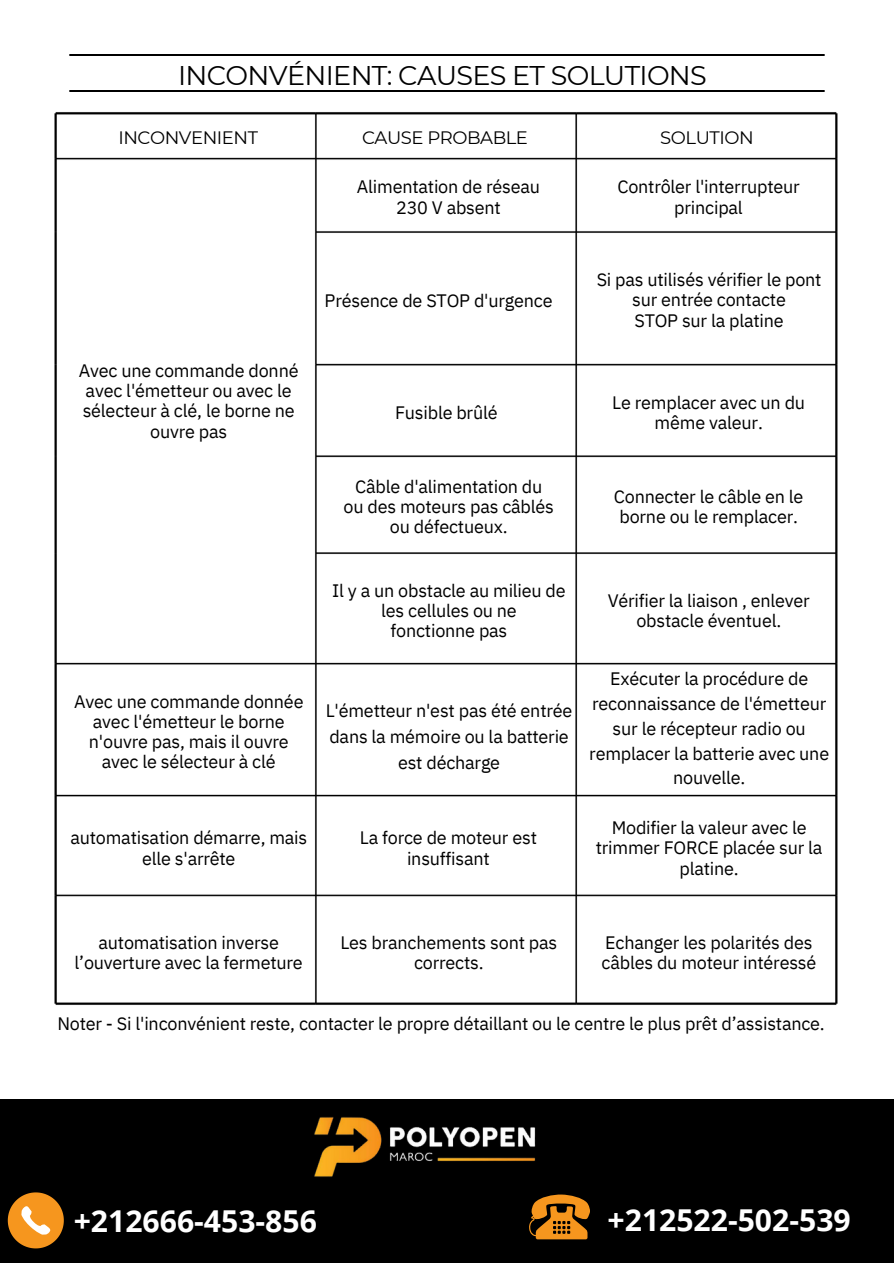
<style>
.page{position:relative;width:894px;height:1264px;background:#fff}
.page>*{position:absolute;margin:0;border:0;box-sizing:border-box;transform-origin:0 0}
.t1{font:700 30.15px "Open Sans";color:#fff}
.t2{font:27px "Montserrat";letter-spacing:-.025em;color:#000}
.t3{font:18.75px "Open Sans";color:#fff}
.t4{font:18px/20.2px "IBM Plex Sans";letter-spacing:-.01em;color:#000;text-align:center}
.t5{font:18px "Montserrat";letter-spacing:-.025em;color:#000}
</style>
<div class="page">
<img style="left:69px;top:54px;width:756px;height:1px">
<img style="left:69px;top:91px;width:756px;height:1px">
<img style="left:54px;top:112px;width:784px;height:893px">
<div style="left:0;top:1099px;width:893px;height:164px;background:#000"></div>
<svg style="left:8px;top:1192px;width:56px;height:56px"></svg>
<svg style="left:529px;top:1194px;width:60px;height:45px"></svg>
<img style="left:314px;top:1117px;width:222px;height:60px">
<p class="t2" style="left:178px;top:59px;width:530px">INCONVÉNIENT: CAUSES ET SOLUTIONS</p>
<p class="t5" style="left:118px;top:126px;width:141px">INCONVENIENT</p>
<p class="t5" style="left:362px;top:126px;width:167px">CAUSE PROBABLE</p>
<p class="t5" style="left:660px;top:126px;width:95px">SOLUTION</p>
<p class="t4" style="left:357px;top:176px;width:185px">Alimentation de réseau<br>230 V absent</p>
<p class="t4" style="left:617px;top:176px;width:184px">Contrôler l'interrupteur principal</p>
<h2 class="t4" style="left:79px;top:360px;width:221px">Avec une commande donné avec l'émetteur ou avec le sélecteur à clé, le borne ne ouvre pas</h2>
<p class="t4" style="left:74px;top:690px;width:231px">Avec une commande donnée avec l'émetteur le borne n'ouvre pas, mais il ouvre avec le sélecteur à clé</p>
<h3 class="t4" style="left:70px;top:827px;width:238px">automatisation démarre, mais elle s'arrête</h3>
<p class="t4" style="left:324px;top:290px;width:229px">Présence de STOP d'urgence</p>
<p class="t4" style="left:596px;top:269px;width:226px">Si pas utilisés vérifier le pont sur entrée contacte<br>STOP sur la platine</p>
<h3 class="t4" style="left:395px;top:402px;width:104px">Fusible brûlé</h3>
<p class="t4" style="left:343px;top:476px;width:212px">Câble d'alimentation du ou des moteurs pas câblés ou défectueux.</p>
<p class="t4" style="left:612px;top:392px;width:194px">Le remplacer avec un du même valeur.</p>
<p class="t4" style="left:613px;top:486px;width:191px">Connecter le câble en le borne ou le remplacer.</p>
<p class="t4" style="left:332px;top:579px;width:235px">Il y a un obstacle au milieu de les cellules ou ne<br>fonctionne pas</p>
<p class="t4" style="left:326px;top:700px;width:248px">L'émetteur n'est pas été entrée</p>
<p class="t4" style="left:329px;top:723px;width:241px;line-height:25.8px">dans la mémoire ou la batterie est décharge</p>
<h3 class="t4" style="left:360px;top:827px;width:179px">La force de moteur est insuffisant</h3>
<p class="t4" style="left:607px;top:590px;width:203px">Vérifier la liaison , enlever obstacle éventuel.</p>
<p class="t4" style="left:592px;top:666px;width:236px;line-height:24.8px">Exécuter la procédure de reconnaissance de l'émetteur</p>
<p class="t4" style="left:589px;top:715px;width:241px;line-height:24.8px">sur le récepteur radio ou remplacer la batterie avec une nouvelle.</p>
<p class="t4" style="left:595px;top:817px;width:228px">Modifier la valeur avec le trimmer FORCE placée sur la platine.</p>
<p class="t4" style="left:75px;top:931px;width:230px">automatisation inverse l’ouverture avec la fermeture</p>
<p class="t4" style="left:340px;top:931px;width:218px">Les branchements sont pas corrects.</p>
<p class="t4" style="left:601px;top:931px;width:216px;text-align:left">Echanger les polarités des câbles du moteur intéressé</p>
<p class="t4" style="left:57px;top:1013px;width:768px">Noter - Si l'inconvénient reste, contacter le propre détaillant ou le centre le plus prêt d’assistance.</p>
<p class="t1" style="left:74px;top:1199px;width:244px">+212666-453-856</p>
<p class="t1" style="left:607px;top:1199px;width:244px">+212522-502-539</p>
<p class="t3" style="left:832px;top:1215px;width:12px">5</p>
</div>
